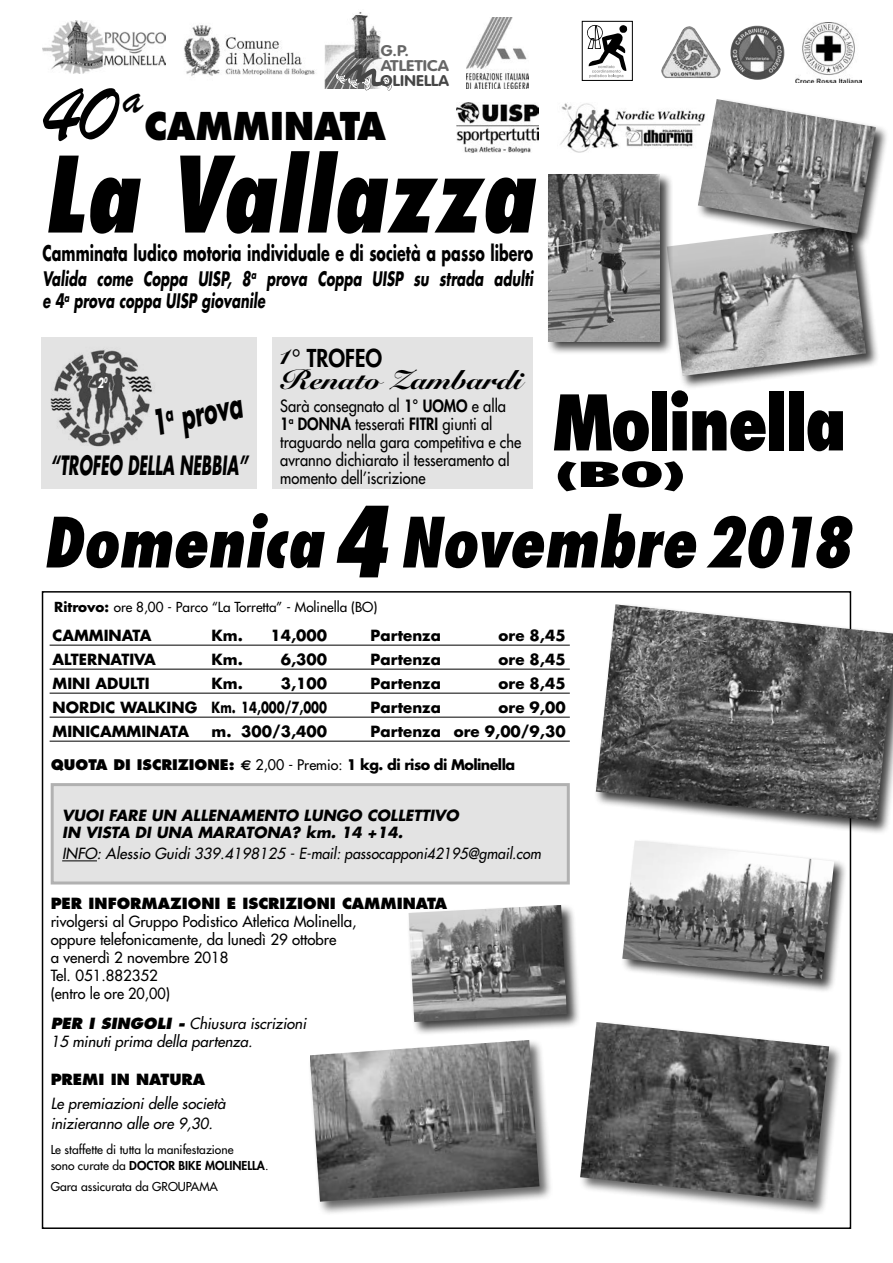
<style>
.page{position:relative;width:893px;height:1263px;background:#fff}
.page>*{position:absolute;margin:0;border:0;box-sizing:border-box;transform-origin:0 0}
.t1{font:italic 800 condensed 102px "Futura Std";color:#000;scale:.93 1}
.t2{font:84.3px "Brush Script";color:#000}
.t3{font:800 condensed 74.4px "Futura Std";letter-spacing:-.03em;color:#000}
.t4{font:italic 800 condensed 67.35px "Futura Std";letter-spacing:-.005em;color:#000;scale:.96 1}
.t5{font:800 37.2px "Futura Std";color:#000;scale:.93 1}
.t6{font:italic 700 34.35px "Futura Std";color:#000;scale:.59 1}
.t7{font:800 condensed 33.6px "Futura Std";color:#000;scale:2.21 1}
.t8{font:27px "Snell Roundhand Black Script";color:#000;scale:1.1 1}
.t9{font:italic 700 25.8px "Futura Std";color:#000;scale:.59 1}
.t10{font:800 24px "Futura Std";color:#000;scale:.89 1}
.t11{font:700 21px "Futura Std";color:#000;scale:.68 1}
.t12{font:italic 700 19.5px "Futura Std";color:#000;scale:.68 1}
.t13{font:500 16.5px/18px "Futura Std";color:#000;scale:.89 1}
.t14{font:700 15.3px "VAG Rounded Std";color:#666;scale:1.16 1}
.t15{font:700 15.3px "VAG Rounded Std";letter-spacing:.01em;color:#464646;scale:1.1 1}
.t16{font:700 15.3px "VAG Rounded Std";color:#666;scale:1.1 1}
.t17{font:700 15px "Futura Std";color:#000}
.t18{font:italic 500 15px/18px "Futura Std";color:#000}
.t19{font:500 15px/18px "Futura Std";color:#000}
.t20{font:italic 700 15px/17.2px "Futura Std";color:#000}
.t21{font:500 15px "Futura Std";color:#000;scale:.96 1}
.t22{font:800 15px "Futura Std";color:#000}
.t23{font:700 14.25px "Futura Std";letter-spacing:-.04em;color:#000}
.t24{font:500 13.5px "Futura Std";color:#000}
.t25{font:italic 700 13.5px "Futura Std";color:#fff;scale:.68 1}
.t26{font:500 12px/16.5px "Futura Std";color:#000}
.s1{font-family:"Snell Roundhand Black Script";font-weight:400;font-size:27px}
.s2{font-weight:800}
.s3{font-size:95.1px}
.s4{font-weight:700}
.s5{font-family:"Euro Sans"}
.s6{font-weight:500}
</style>
<div class="page">
<div style="left:42px;top:338px;width:215px;height:151px;background:#e3e3e3"></div>
<svg style="left:587px;top:25px;width:40px;height:53px"></svg>
<div style="left:582px;top:21px;width:51px;height:60px;border:1px solid #000"></div>
<hr style="left:50px;top:645px;width:520px;height:1px;background:#000">
<hr style="left:50px;top:669px;width:520px;height:1px;background:#000">
<hr style="left:50px;top:693px;width:520px;height:1px;background:#000">
<hr style="left:50px;top:717px;width:520px;height:1px;background:#000">
<hr style="left:50px;top:741px;width:520px;height:1px;background:#000">
<img style="left:43px;top:21px;width:122px;height:53px">
<img style="left:457px;top:102px;width:81px;height:50px">
<img style="left:730px;top:25px;width:54px;height:55px;border-radius:27px">
<img style="left:661px;top:26px;width:60px;height:52px">
<img style="left:795px;top:22px;width:67px;height:61px">
<div style="left:52px;top:785px;width:516px;height:98px;background:#e3e3e3"></div>
<hr style="left:62px;top:860px;width:35px;height:1px;background:#000">
<div style="left:51px;top:783px;width:519px;height:101px;border:3px solid #b1b1b1"></div>
<div style="left:308px;top:1038px;width:245px;height:177px;background:#000;opacity:.6"></div>
<img style="left:310px;top:1040px;width:229px;height:162px">
<div style="left:578px;top:1020px;width:265px;height:195px;background:#000;opacity:.6"></div>
<img style="left:580px;top:1022px;width:249px;height:180px">
<img style="left:325px;top:12px;width:57px;height:76px">
<svg style="left:335px;top:64px;width:57px;height:27px"></svg>
<img style="left:184px;top:25px;width:131px;height:51px">
<img style="left:560px;top:103px;width:136px;height:49px">
<div style="left:665px;top:222px;width:215px;height:168px;background:#000;opacity:.75"></div>
<img style="left:667px;top:224px;width:199px;height:152px">
<div style="left:696px;top:97px;width:193px;height:150px;background:#000;opacity:.75"></div>
<img style="left:698px;top:99px;width:178px;height:135px">
<div style="left:594px;top:603px;width:299px;height:232px;background:#000;opacity:.75"></div>
<img style="left:596px;top:604px;width:297px;height:217px">
<div style="left:621px;top:839px;width:227px;height:154px;background:#000;opacity:.75"></div>
<img style="left:622px;top:840px;width:212px;height:140px">
<div style="left:546px;top:172px;width:127px;height:184px;background:#000;opacity:.75"></div>
<img style="left:548px;top:175px;width:111px;height:167px">
<div style="left:407px;top:903px;width:174px;height:133px;background:#000;opacity:.75"></div>
<img style="left:409px;top:905px;width:158px;height:117px">
<img style="left:466px;top:17px;width:63px;height:72px">
<div style="left:273px;top:338px;width:260px;height:151px;background:#e3e3e3"></div>
<img style="left:50px;top:350px;width:102px;height:97px">
<p class="t16" style="left:381px;top:42px;width:27px">G.P.</p>
<p class="t14" style="left:381px;top:57px;width:60px">ATLETICA</p>
<p class="t15" style="left:381px;top:72px;width:64px">OLINELLA</p>
<p class="t2" style="left:43px;top:62px;width:102px">40<sup>a</sup></p>
<p class="t5" style="left:144px;top:102px;width:261px">CAMMINATA</p>
<p class="t1" style="left:43px;top:131px;width:529px">La Vallazza</p>
<p class="t11" style="left:43px;top:240px;width:723px">Camminata ludico motoria individuale e di società a passo libero</p>
<p class="t12" style="left:43px;top:265px;width:723px">Valida come Coppa UISP, 8<sup>a</sup> prova Coppa UISP su strada adulti</p>
<p class="t12" style="left:43px;top:288px;width:329px">e 4<sup>a</sup> prova coppa UISP giovanile</p>
<p class="t25" style="left:98px;top:374px;width:16px">2<sup>0</sup></p>
<p class="t6" style="left:148px;top:401px;width:156px;rotate:-12deg">1<sup>a</sup> prova</p>
<p class="t9" style="left:51px;top:448px;width:336px">“TROFEO DELLA NEBBIA”</p>
<p class="t10" style="left:280px;top:343px;width:116px"><span class="s1">1°</span> TROFEO</p>
<p class="t8" style="left:280px;top:364px;width:221px">Renato Zambardi</p>
<p class="t13" style="left:280px;top:397px;width:272px">Sarà consegnato al <span class="s2">1° UOMO</span> e alla <span class="s2">1</span><sup>a</sup> <span class="s2">DONNA</span> tesserati <span class="s2">FITRI</span> giunti al traguardo nella gara competitiva e che avranno dichiarato il tesseramento al momento dell’iscrizione</p>
<p class="t3" style="left:553px;top:376px;width:295px">Molinella</p>
<p class="t7" style="left:555px;top:453px;width:61px">(B0)</p>
<p class="t4" style="left:43px;top:500px;width:843px">Domenica <span class="s3">4</span> Novembre 2018</p>
<p class="t24" style="left:54px;top:599px;width:325px"><span class="s4">Ritrovo:</span> ore 8,00 - Parco “La Torretta” - Molinella (BO)</p>
<p class="t17" style="left:53px;top:625px;width:100px">CAMMINATA</p>
<p class="t17" style="left:212px;top:625px;width:117px">Km. 14,000</p>
<p class="t17" style="left:371px;top:625px;width:72px">Partenza</p>
<p class="t17" style="left:499px;top:625px;width:69px">ore 8,45</p>
<p class="t17" style="left:53px;top:649px;width:105px">ALTERNATIVA</p>
<p class="t17" style="left:212px;top:649px;width:33px">Km.</p>
<p class="t17" style="left:281px;top:649px;width:48px">6,300</p>
<p class="t17" style="left:371px;top:649px;width:72px">Partenza</p>
<p class="t17" style="left:499px;top:649px;width:69px">ore 8,45</p>
<p class="t17" style="left:53px;top:673px;width:98px">MINI ADULTI</p>
<p class="t17" style="left:212px;top:673px;width:33px">Km.</p>
<p class="t17" style="left:281px;top:673px;width:48px">3,100</p>
<p class="t17" style="left:371px;top:673px;width:72px">Partenza</p>
<p class="t17" style="left:499px;top:673px;width:69px">ore 8,45</p>
<p class="t17" style="left:53px;top:697px;width:276px">NORDIC WALKING Km. 14,000/7,000</p>
<p class="t17" style="left:371px;top:697px;width:72px">Partenza</p>
<p class="t17" style="left:499px;top:697px;width:69px">ore 9,00</p>
<p class="t17" style="left:53px;top:721px;width:138px">MINICAMMINATA</p>
<p class="t17" style="left:212px;top:721px;width:117px">m. 300/3,400</p>
<p class="t17" style="left:371px;top:721px;width:197px">Partenza ore 9,00/9,30</p>
<p class="t23" style="left:51px;top:755px;width:466px"><span class="s2">QUOTA DI ISCRIZIONE:</span> <span class="s5">€</span> <span class="s6">2,00 - Premio:</span> 1 kg. di riso di Molinella</p>
<p class="t20" style="left:62px;top:806px;width:398px">VUOI FARE UN ALLENAMENTO LUNGO COLLETTIVO<br>IN VISTA DI UNA MARATONA? km. 14 +14.</p>
<p class="t18" style="left:62px;top:845px;width:480px">INFO: Alessio Guidi 339.4198125 - E-mail: passocapponi42195@gmail.com</p>
<p class="t19" style="left:51px;top:894px;width:398px"><span class="s2">PER INFORMAZIONI E ISCRIZIONI CAMMINATA </span>rivolgersi al Gruppo Podistico Atletica Molinella,</p>
<p class="t19" style="left:51px;top:930px;width:287px">oppure telefonicamente, da lunedì 29 ottobre</p>
<p class="t19" style="left:51px;top:948px;width:179px">a venerdì 2 novembre 2018</p>
<p class="t19" style="left:51px;top:966px;width:109px">Tel. 051.882352</p>
<p class="t21" style="left:51px;top:984px;width:126px">(entro le ore 20,00)</p>
<p class="t18" style="left:51px;top:1015px;width:257px"><span class="s2">PER I SINGOLI -</span> Chiusura iscrizioni<br>15 minuti prima della partenza.</p>
<p class="t22" style="left:51px;top:1070px;width:156px">PREMI IN NATURA</p>
<p class="t18" style="left:51px;top:1094px;width:176px;line-height:19.5px">Le premiazioni delle società inizieranno alle ore 9,30.</p>
<p class="t26" style="left:51px;top:1141px;width:219px">Le staffette di tutta la manifestazione<br>sono curate da <span class="s2">DOCTOR BIKE MOLINELLA</span>.</p>
<p class="t26" style="left:51px;top:1178px;width:169px">Gara assicurata da GROUPAMA</p>
</div>
